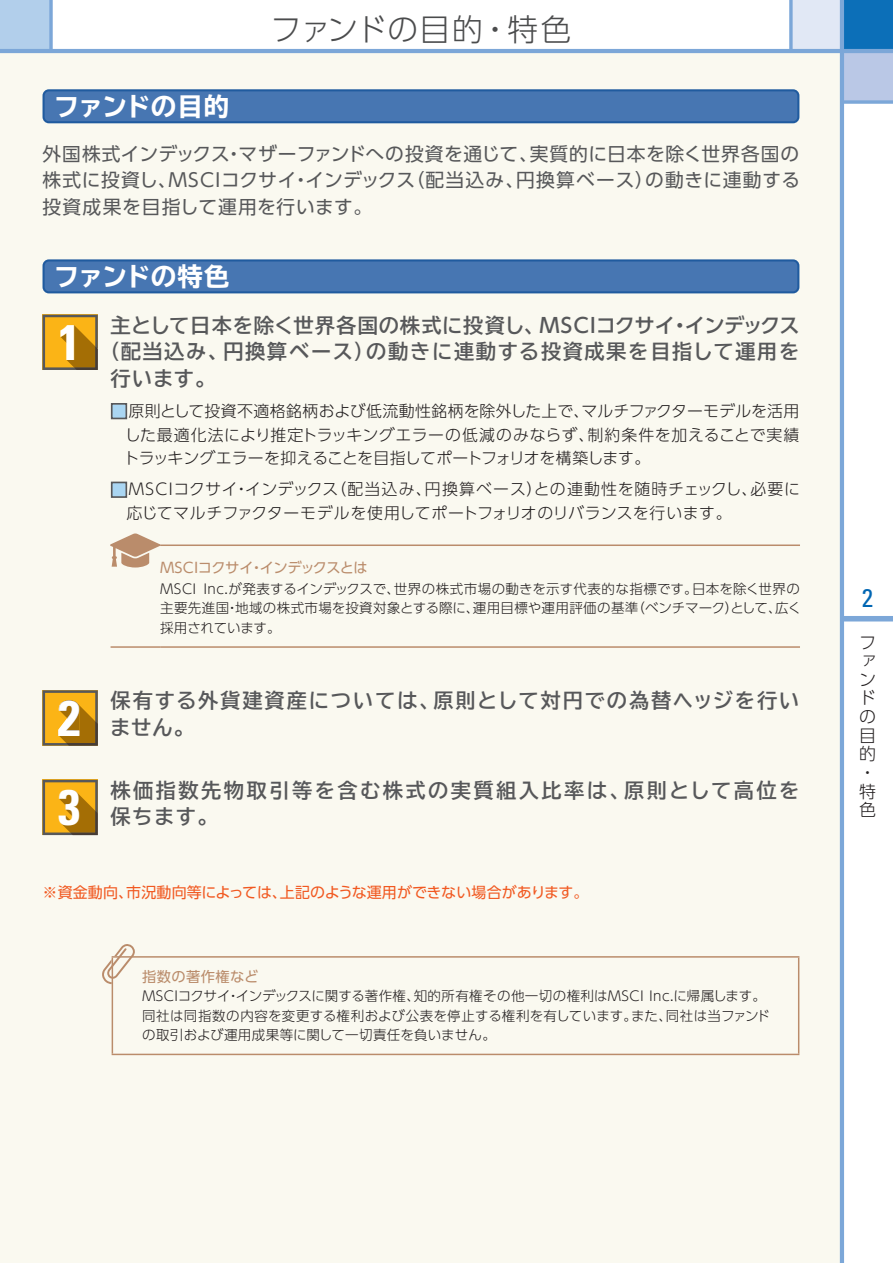
<style>
.page{position:relative;width:893px;height:1263px;background:#fff}
.page>*{position:absolute;margin:0;border:0;box-sizing:border-box;transform-origin:0 0}
.t1{font:700 condensed 49.95px/89.4px "Univers";color:#fff}
.t2{font:300 30.75px "UD Shin Go Pro";letter-spacing:.025em;color:#4b4c4d}
.t3{font:700 expanded 25.5px "TBUD Go Std";letter-spacing:-.02em;color:#fff}
.t4{font:condensed 25.5px "Univers LT Std";color:#0166b3}
.t5{font:700 20.25px/26.7px "TBUD Go Std";letter-spacing:.09em;color:#57585a}
.t6{font:700 20.25px "TBUD Go Std";letter-spacing:.04em;color:#57585a}
.t7{font:700 20.25px/26.7px "TBUD Go Std";letter-spacing:.12em;color:#57585a}
.t8{font:18.75px/26.2px "UD Shin Go Pro";letter-spacing:.04em;color:#57585a;text-align:justify}
.t9{font:300 16.95px/18.6px "UD Shin Go Pro";color:#231f20}
.t10{font:300 15.9px/23.7px "UD Shin Go Pro";letter-spacing:.005em;color:#231f20;text-align:justify}
.t11{font:15px "UD Shin Go Pro";letter-spacing:.005em;color:#f15921}
.t12{font:14.25px "UD Shin Go Pro";letter-spacing:-.055em;color:#ba8c6b}
.t13{font:14.25px "UD Shin Go Pro";letter-spacing:.03em;color:#ba8c6b}
.t14{font:300 13.5px/19.5px "UD Shin Go Pro";letter-spacing:.015em;color:#231f20;text-align:justify}
.s1{font-family:"UD Shin Go Pro";font-weight:500}
.s2{font-size:16.95px;color:#aad6f2}
</style>
<div class="page">
<div style="left:0;top:51px;width:842px;height:1212px;background:#faf9f0"></div>
<div style="left:0;top:0;width:51px;height:51px;background:#b2cfeb"></div>
<div style="left:842px;top:0;width:51px;height:51px;background:#0c6fb8"></div>
<div style="left:842px;top:51px;width:51px;height:51px;background:#bac8e6"></div>
<div style="left:791px;top:0;width:51px;height:51px;background:#e1e8f5"></div>
<div style="left:842px;top:616px;width:51px;height:5px;background:#7ca7d8"></div>
<hr style="left:840px;top:0;width:4px;height:1263px;background:#7ca7d8">
<hr style="left:0;top:49px;width:893px;height:4px;background:#7ca7d8">
<svg style="left:844px;top:100px;width:49px;height:4px"></svg>
<svg style="left:49px;top:0;width:4px;height:49px"></svg>
<svg style="left:789px;top:0;width:4px;height:49px"></svg>
<div style="left:44px;top:90px;width:754px;height:32px;background:#4776b2;border-radius:5px"></div>
<div style="left:43px;top:89px;width:756px;height:34px;border:2px solid #205b9f;border-radius:5px"></div>
<hr style="left:160px;top:544px;width:640px;height:2px;background:#ba8c6b">
<hr style="left:160px;top:646px;width:640px;height:2px;background:#ba8c6b">
<hr style="left:111px;top:646px;width:49px;height:2px;background:#ba8c6b">
<div style="left:44px;top:260px;width:754px;height:32px;background:#4776b2;border-radius:5px"></div>
<div style="left:43px;top:259px;width:756px;height:34px;border:2px solid #205b9f;border-radius:5px"></div>
<svg style="left:43px;top:315px;width:55px;height:55px"></svg>
<svg style="left:110px;top:533px;width:50px;height:34px"></svg>
<svg style="left:43px;top:690px;width:55px;height:56px"></svg>
<svg style="left:43px;top:780px;width:55px;height:55px"></svg>
<hr style="left:112px;top:956px;width:687px;height:2px;background:#ba8c6b">
<hr style="left:112px;top:958px;width:1px;height:96px;background:#ba8c6b">
<hr style="left:798px;top:958px;width:1px;height:96px;background:#ba8c6b">
<hr style="left:112px;top:1054px;width:687px;height:1px;background:#ba8c6b">
<svg style="left:102px;top:944px;width:33px;height:40px"></svg>
<h3 class="t3" style="left:54px;top:92px;width:177px">ファンドの目的</h3>
<h2 class="t2" style="left:271px;top:5px;width:302px">ファンドの目的・特色</h2>
<h3 class="t8" style="left:43px;top:140px;width:759px">外国株式インデックス・マザーファンドへの投資を通じて、実質的に日本を除く世界各国の株式に投資し、ＭＳＣＩコクサイ・インデックス（配当込み、円換算ベース）の動きに連動する投資成果を目指して運用を行います。</h3>
<h3 class="t3" style="left:54px;top:262px;width:177px">ファンドの特色</h3>
<h1 class="t1" style="left:58px;top:297px;width:24px">1</h1>
<h3 class="t6" style="left:111px;top:308px;width:691px">主として日本を除く世界各国の株式に投資し、<span class="s1">ＭＳＣＩコクサイ・インデックス</span></h3>
<h3 class="t5" style="left:99px;top:338px;width:702px"><span class="s1">（配当込み、円換算ベース）</span>の動きに連動する投資成果を目指して運用を</h3>
<h3 class="t5" style="left:111px;top:365px;width:106px">行います。</h3>
<p class="t10" style="left:124px;top:398px;width:677px;text-indent:-13px"><span class="s2">■</span> 原則として投資不適格銘柄および低流動性銘柄を除外した上で、マルチファクターモデルを活用した最適化法により推定トラッキングエラーの低減のみならず、制約条件を加えることで実績トラッキングエラーを抑えることを目指してポートフォリオを構築します。</p>
<p class="t10" style="left:126px;top:477px;width:675px;text-indent:-16px"><span class="s2">■</span> ＭＳＣＩコクサイ・インデックス（配当込み、円換算ベース）との連動性を随時チェックし、必要に応じてマルチファクターモデルを使用してポートフォリオのリバランスを行います。</p>
<p class="t12" style="left:160px;top:556px;width:209px">ＭＳＣＩコクサイ・インデックスとは</p>
<p class="t14" style="left:160px;top:578px;width:643px">MSCI Inc.が発表するインデックスで、世界の株式市場の動きを示す代表的な指標です。日本を除く世界の主要先進国・地域の株式市場を投資対象とする際に、運用目標や運用評価の基準（ベンチマーク）として、広く採用されています。</p>
<h1 class="t1" style="left:58px;top:672px;width:24px">2<br>3</h1>
<h3 class="t5" style="left:110px;top:687px;width:691px">保有する外貨建資産については、原則として対円での為替ヘッジを行いません。</h3>
<h3 class="t7" style="left:111px;top:777px;width:690px">株価指数先物取引等を含む株式の実質組入比率は、原則として高位を保ちます。</h3>
<p class="t11" style="left:43px;top:880px;width:547px">※ 資金動向、市況動向等によっては、上記のような運用ができない場合があります。</p>
<p class="t13" style="left:142px;top:965px;width:118px">指数の著作権など</p>
<p class="t14" style="left:142px;top:986px;width:629px;text-align:left">ＭＳＣＩコクサイ・インデックスに関する著作権、知的所有権その他一切の権利はMSCI Inc.に帰属します。同社は同指数の内容を変更する権利および公表を停止する権利を有しています。また、同社は当ファンドの取引および運用成果等に関して一切責任を負いません。</p>
<h3 class="t4" style="left:862px;top:582px;width:13px">2</h3>
<p class="t9" style="left:859px;top:632px;width:18px">ファンドの目的・特色</p>
</div>
